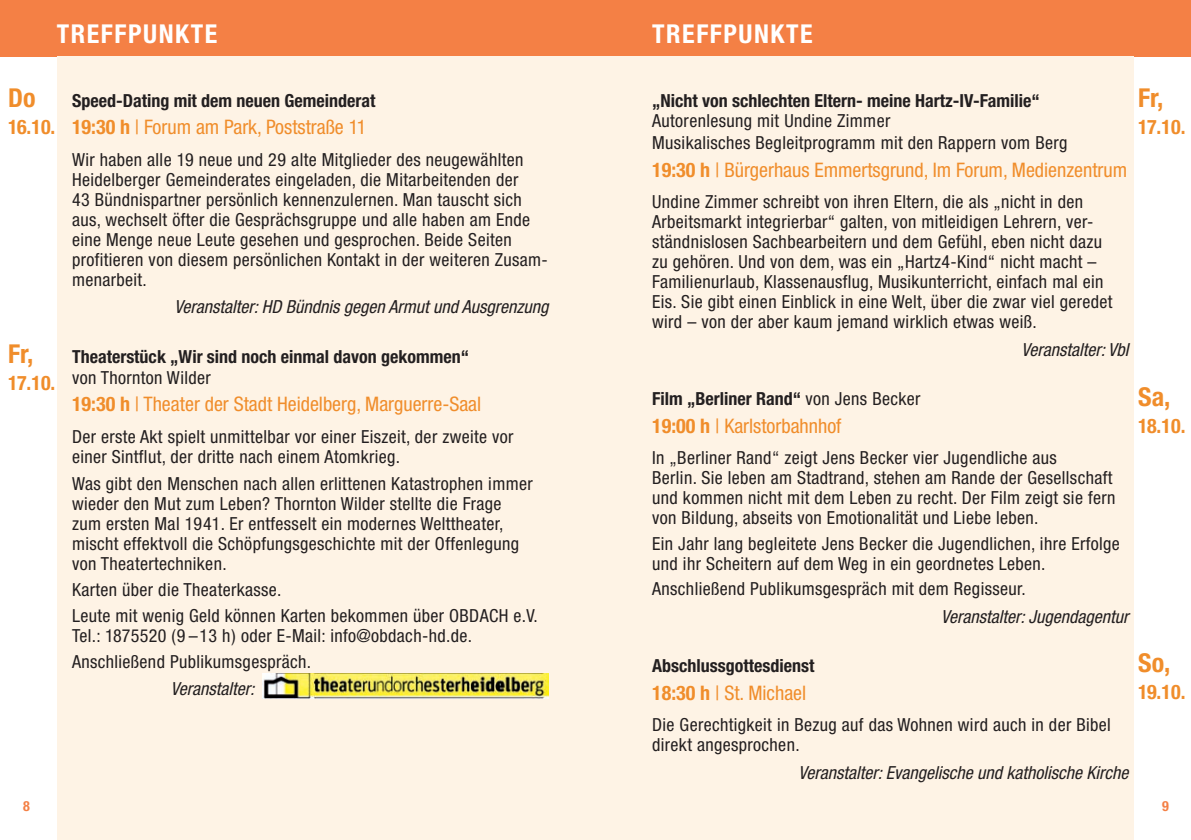
<style>
.page{position:relative;width:1191px;height:840px;background:#fff}
.page>*{position:absolute;margin:0;border:0;box-sizing:border-box;transform-origin:0 0}
.t1{font:700 condensed 26px "Helvetica Neue";letter-spacing:.06em;color:#fff}
.t2{font:700 condensed 26px "Helvetica Neue";color:#f08d2b}
.t3{font:condensed 20px "Helvetica Neue";color:#f08d2b}
.t4{font:700 condensed 20px "Helvetica Neue";letter-spacing:-.02em;color:#f08d2b}
.t5{font:condensed 18px/20px "Helvetica Neue";letter-spacing:.02em;color:#231f20}
.t6{font:700 condensed 18px "Helvetica Neue";color:#231f20}
.t7{font:italic condensed 18px "Helvetica Neue";color:#231f20}
.t8{font:700 condensed 14px "Helvetica Neue";color:#f48045}
.s1{font-weight:700}
.s2{font-weight:400}
</style>
<div class="page">
<div style="left:0;top:0;width:595px;height:57px;background:#f48045"></div>
<div style="left:57px;top:57px;width:538px;height:782px;background:#fef3e5"></div>
<div style="left:595px;top:0;width:596px;height:57px;background:#f48045"></div>
<div style="left:595px;top:57px;width:539px;height:782px;background:#fef3e5"></div>
<img style="left:263px;top:673px;width:285px;height:25px">
<h1 class="t1" style="left:57px;top:18px;width:162px">TREFFPUNKTE</h1>
<h1 class="t2" style="left:8px;top:82px;width:29px">Do</h1>
<p class="t4" style="left:8px;top:115px;width:49px">16.10.</p>
<h1 class="t2" style="left:8px;top:338px;width:27px">Fr,</h1>
<p class="t4" style="left:8px;top:370px;width:49px">17.10.</p>
<p class="t6" style="left:72px;top:90px;width:305px">Speed-Dating mit dem neuen Gemeinderat</p>
<p class="t3" style="left:72px;top:115px;width:296px"><span class="s1">19:30 h</span> | Forum am Park, Poststraße 11</p>
<p class="t5" style="left:72px;top:149px;width:477px">Wir haben alle 19 neue und 29 alte Mitglieder des neugewählten Heidelberger Gemeinderates eingeladen, die Mitarbeitenden der<br>43 Bündnispartner persönlich kennenzulernen. Man tauscht sich aus, wechselt öfter die Gesprächsgruppe und alle haben am Ende eine Menge neue Leute gesehen und gesprochen. Beide Seiten profitieren von diesem persönlichen Kontakt in der weiteren Zusam&shy;menarbeit.</p>
<p class="t7" style="left:174px;top:296px;width:375px">Veranstalter: HD Bündnis gegen Armut und Ausgrenzung</p>
<p class="t6" style="left:72px;top:345px;width:398px">Theaterstück „Wir sind noch einmal davon gekommen“</p>
<p class="t5" style="left:72px;top:367px;width:140px">von Thornton Wilder</p>
<p class="t3" style="left:72px;top:392px;width:411px"><span class="s1">19:30 h</span> | Theater der Stadt Heidelberg, Marguerre-Saal</p>
<p class="t5" style="left:72px;top:426px;width:443px">Der erste Akt spielt unmittelbar vor einer Eiszeit, der zweite vor einer Sintflut, der dritte nach einem Atomkrieg.</p>
<p class="t5" style="left:72px;top:473px;width:462px">Was gibt den Menschen nach allen erlittenen Katastrophen immer wieder den Mut zum Leben? Thornton Wilder stellte die Frage zum ersten Mal 1941. Er entfesselt ein modernes Welttheater, mischt effektvoll die Schöpfungsgeschichte mit der Offenlegung von Theatertechniken.</p>
<p class="t5" style="left:72px;top:577px;width:467px;line-height:25.6px">Karten über die Theaterkasse.<br>Leute mit wenig Geld können Karten bekommen über OBDACH e.V.</p>
<p class="t5" style="left:72px;top:622px;width:402px;line-height:25.6px">Tel.: 1875520 (9 – 13 h) oder E-Mail: info@obdach-hd.de.<br>Anschließend Publikumsgespräch.</p>
<p class="t7" style="left:171px;top:678px;width:85px">Veranstalter:</p>
<h1 class="t1" style="left:652px;top:18px;width:162px">TREFFPUNKTE</h1>
<p class="t6" style="left:652px;top:90px;width:389px">„Nicht von schlechten Eltern- meine Hartz-IV-Familie“</p>
<p class="t5" style="left:652px;top:110px;width:417px;line-height:21.4px">Autorenlesung mit Undine Zimmer<br>Musikalisches Begleitprogramm mit den Rappern vom Berg</p>
<p class="t3" style="left:652px;top:158px;width:476px"><span class="s1">19:30 h</span> | Bürgerhaus Emmertsgrund, Im Forum, Medienzentrum</p>
<p class="t5" style="left:652px;top:192px;width:462px">Undine Zimmer schreibt von ihren Eltern, die als „nicht in den Arbeitsmarkt integrierbar“ galten, von mitleidigen Lehrern, ver&shy;ständnislosen Sachbearbeitern und dem Gefühl, eben nicht dazu zu gehören. Und von dem, was ein „Hartz4-Kind“ nicht macht – Familienurlaub, Klassenausflug, Musikunterricht, einfach mal ein Eis. Sie gibt einen Einblick in eine Welt, über die zwar viel geredet wird – von der aber kaum jemand wirklich etwas weiß.</p>
<p class="t7" style="left:1021px;top:338px;width:108px">Veranstalter: VbI</p>
<p class="t6" style="left:652px;top:388px;width:270px">Film „Berliner Rand“ <span class="s2">von Jens Becker</span></p>
<p class="t3" style="left:652px;top:413px;width:191px"><span class="s1">19:00 h</span> | Karlstorbahnhof</p>
<p class="t5" style="left:652px;top:447px;width:465px">In „Berliner Rand“ zeigt Jens Becker vier Jugendliche aus<br>Berlin. Sie leben am Stadtrand, stehen am Rande der Gesellschaft und kommen nicht mit dem Leben zu recht. Der Film zeigt sie fern von Bildung, abseits von Emotionalität und Liebe leben.</p>
<p class="t5" style="left:652px;top:533px;width:469px">Ein Jahr lang begleitete Jens Becker die Jugendlichen, ihre Erfolge und ihr Scheitern auf dem Weg in ein geordnetes Leben.</p>
<p class="t5" style="left:652px;top:578px;width:375px">Anschließend Publikumsgespräch mit dem Regisseur.</p>
<p class="t7" style="left:941px;top:605px;width:189px">Veranstalter: Jugendagentur</p>
<p class="t6" style="left:652px;top:654px;width:164px">Abschlussgottesdienst</p>
<p class="t3" style="left:652px;top:680px;width:156px"><span class="s1">18:30 h</span> | St. Michael</p>
<p class="t5" style="left:652px;top:714px;width:460px">Die Gerechtigkeit in Bezug auf das Wohnen wird auch in der Bibel direkt angesprochen.</p>
<p class="t7" style="left:798px;top:762px;width:331px">Veranstalter: Evangelische und katholische Kirche</p>
<h1 class="t2" style="left:1138px;top:82px;width:27px">Fr,</h1>
<p class="t4" style="left:1138px;top:115px;width:49px">17.10.</p>
<h1 class="t2" style="left:1138px;top:380px;width:34px">Sa,</h1>
<p class="t4" style="left:1138px;top:413px;width:49px">18.10.</p>
<h1 class="t2" style="left:1138px;top:646px;width:34px">So,</h1>
<p class="t4" style="left:1138px;top:679px;width:49px">19.10.</p>
<p class="t8" style="left:23px;top:797px;width:8px">8</p>
<p class="t8" style="left:1162px;top:797px;width:8px">9</p>
</div>
